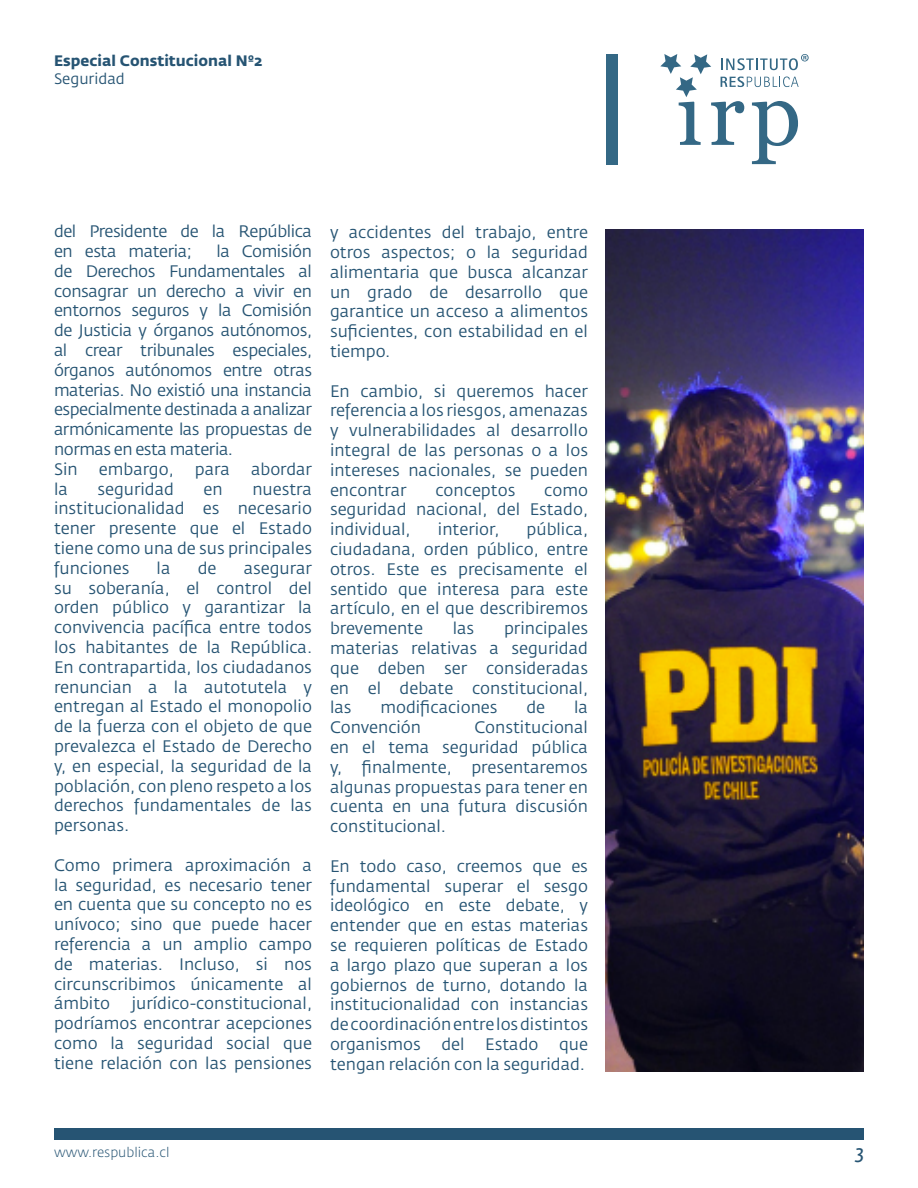
<style>
.page{position:relative;width:918px;height:1188px;background:#fff}
.page>*{position:absolute;margin:0;border:0;box-sizing:border-box;transform-origin:0 0}
.t1{font:italic 19.5px "Fedra Sans Std";color:#265473}
.t2{font:16.5px/19.8px "Fedra Sans Std";color:#265473;text-align:justify}
.t3{font:16.5px/19.8px "Fedra Sans Std";letter-spacing:-.025em;color:#265473}
.t4{font:700 15px "Fedra Sans Std";color:#265473}
.t5{font:15px "Fedra Sans Std";color:#265473}
.t6{font:300 13.5px "Fedra Sans Std";color:#265473}
</style>
<div class="page">
<div style="left:54px;top:1128px;width:810px;height:12px;background:#265473"></div>
<svg style="left:660px;top:54px;width:149px;height:110px"></svg>
<div style="left:606px;top:54px;width:11px;height:111px;background:#346885"></div>
<img style="left:606px;top:230px;width:258px;height:841px">
<p class="t4" style="left:54px;top:51px;width:210px">Especial Constitucional Nº2</p>
<p class="t5" style="left:54px;top:69px;width:72px">Seguridad</p>
<p class="t3" style="left:54px;top:221px;width:259px">del Presidente de la República en esta materia;</p>
<p class="t3" style="left:54px;top:241px;width:260px;text-indent:162px">la Comisión de Derechos Fundamentales al consagrar un derecho a vivir en entornos seguros y la Comisión de Justicia y órganos autónomos, al crear tribunales especiales, órganos autónomos entre otras materias. No existió una instancia especialmente destinada a analizar armónicamente las propuestas de normas en esta materia.<br>Sin</p>
<p class="t2" style="left:99px;top:459px;width:76px">embargo,</p>
<p class="t2" style="left:195px;top:459px;width:37px">para</p>
<p class="t2" style="left:251px;top:459px;width:62px">abordar</p>
<p class="t2" style="left:54px;top:479px;width:15px">la</p>
<p class="t2" style="left:97px;top:479px;width:78px">seguridad</p>
<p class="t2" style="left:204px;top:479px;width:21px">en</p>
<p class="t2" style="left:54px;top:479px;width:260px;text-indent:198px">nuestra institucionalidad es necesario tener presente que el Estado tiene como una de sus principales funciones</p>
<p class="t2" style="left:157px;top:558px;width:15px">la</p>
<p class="t2" style="left:198px;top:558px;width:20px">de</p>
<p class="t2" style="left:54px;top:558px;width:260px;text-indent:190px">asegurar su soberanía, el control del orden público y garantizar la convivencia pacífica entre todos los habitantes de la República.<br>En contrapartida, los ciudadanos renuncian a la autotutela y entregan al Estado el monopolio de la fuerza con el objeto de que prevalezca el Estado de Derecho y, en especial, la seguridad de la población, con pleno respeto a los derechos fundamentales de las personas.</p>
<p class="t2" style="left:54px;top:855px;width:260px">Como primera aproximación a la seguridad, es necesario tener en cuenta que su concepto no es unívoco; sino que puede hacer referencia a un amplio campo de materias. Incluso, si nos circunscribimos únicamente al ámbito</p>
<p class="t2" style="left:54px;top:994px;width:260px;text-indent:78px">jurídico-constitucional, podríamos encontrar acepciones como la seguridad social que tiene relación con las pensiones</p>
<p class="t2" style="left:330px;top:222px;width:260px">y accidentes del trabajo, entre otros aspectos; o la seguridad alimentaria que busca alcanzar un grado de desarrollo que garantice un acceso a alimentos suficientes, con estabilidad en el tiempo.</p>
<p class="t2" style="left:330px;top:381px;width:260px">En cambio, si queremos hacer referencia a los riesgos, amenazas y vulnerabilidades al desarrollo integral de las personas o a los intereses nacionales, se pueden encontrar</p>
<p class="t2" style="left:435px;top:480px;width:81px">conceptos</p>
<p class="t2" style="left:330px;top:480px;width:260px;text-indent:214px">como seguridad nacional, del Estado, individual,</p>
<p class="t2" style="left:330px;top:519px;width:260px;text-indent:197px">pública, ciudadana, orden público, entre otros. Este es precisamente el sentido que interesa para este artículo, en el que describiremos brevemente</p>
<p class="t2" style="left:438px;top:519px;width:63px">interior,</p>
<p class="t2" style="left:330px;top:618px;width:260px;text-indent:174px">principales materias relativas a seguridad que deben ser consideradas en el debate constitucional, las</p>
<p class="t2" style="left:453px;top:618px;width:23px">las</p>
<p class="t2" style="left:380px;top:698px;width:119px">modificaciones</p>
<p class="t2" style="left:526px;top:698px;width:20px">de</p>
<p class="t2" style="left:574px;top:698px;width:15px">la</p>
<p class="t2" style="left:330px;top:717px;width:93px">Convención</p>
<p class="t2" style="left:330px;top:717px;width:260px;text-indent:145px">Constitucional en el tema seguridad pública y, finalmente, presentaremos algunas propuestas para tener en cuenta en una futura discusión constitucional.</p>
<p class="t2" style="left:330px;top:856px;width:260px">En todo caso, creemos que es fundamental superar el sesgo ideológico en este debate, y entender que en estas materias se requieren políticas de Estado a largo plazo que superan a los gobiernos de turno, dotando la institucionalidad con instancias de coordinación entre los distintos organismos del Estado que tengan relación con la seguridad.</p>
<p class="t6" style="left:54px;top:1144px;width:117px">www.respublica.cl</p>
<p class="t1" style="left:856px;top:1140px;width:10px">3</p>
</div>
